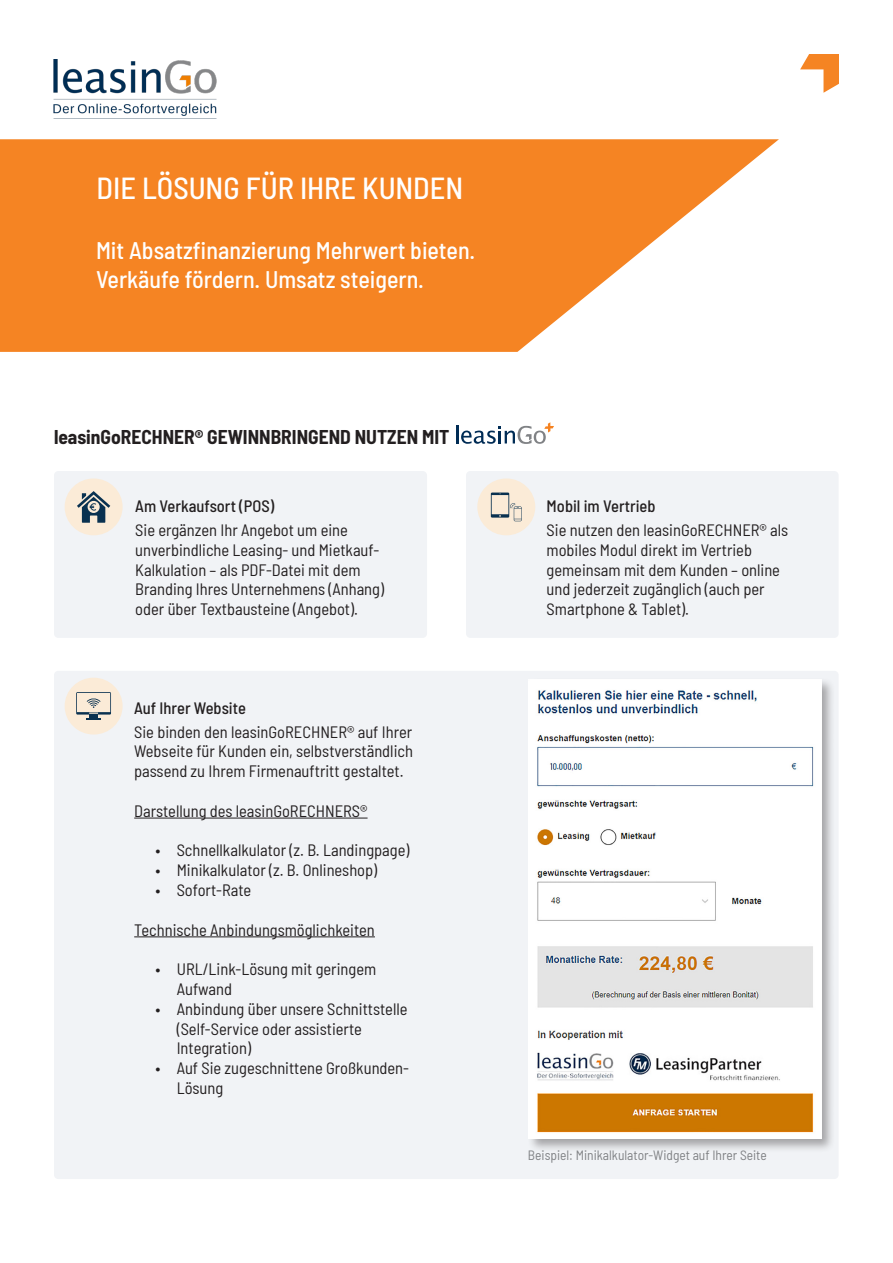
<style>
.page{position:relative;width:893px;height:1263px;background:#fff}
.page>*{position:absolute;margin:0;border:0;box-sizing:border-box;transform-origin:0 0}
.TITEL_Abschnitt{font:500 semi-condensed 30.45px "Barlow";color:#fff}
.UNTERTITEL_Abschnitt{font:500 semi-condensed 24px "Barlow";color:#fff}
.t1{font:700 semi-condensed 19.5px "Barlow";color:#231f20}
.t2{font:semi-condensed 16.5px/19.8px "Barlow";color:#231f20}
.t3{font:500 semi-condensed 16.5px "Barlow";color:#231f20}
.Cases_Zwischenübersc{font:semi-condensed 13.5px "Barlow";color:#808285}
</style>
<div class="page">
<img style="left:53px;top:59px;width:164px;height:60px">
<svg style="left:0;top:139px;width:779px;height:213px;background:#f69542"></svg>
<svg style="left:800px;top:54px;width:39px;height:39px"></svg>
<div style="left:54px;top:671px;width:785px;height:508px;background:#f1f3f6;border-radius:4px"></div>
<div style="left:466px;top:471px;width:373px;height:167px;background:#f1f3f6;border-radius:4px"></div>
<div style="left:54px;top:471px;width:373px;height:167px;background:#f1f3f6;border-radius:4px"></div>
<div style="left:65px;top:678px;width:58px;height:56px;background:#fbebd7;border-radius:50%"></div>
<svg style="left:76px;top:692px;width:35px;height:28px"></svg>
<div style="left:477px;top:478px;width:58px;height:57px;background:#fbebd7;border-radius:50%"></div>
<svg style="left:491px;top:492px;width:31px;height:29px"></svg>
<div style="left:65px;top:478px;width:58px;height:57px;background:#fbebd7;border-radius:50%"></div>
<svg style="left:77px;top:491px;width:33px;height:32px"></svg>
<hr style="left:134px;top:818px;width:234px;height:1px;background:#231f20">
<hr style="left:134px;top:936px;width:241px;height:1px;background:#231f20">
<div style="left:527px;top:677px;width:308px;height:476px;background:#231f20;opacity:.37"></div>
<img style="left:529px;top:680px;width:292px;height:459px">
<svg style="left:456px;top:422px;width:98px;height:22px"></svg>
<p class="TITEL_Abschnitt" style="left:97px;top:167px;width:368px">DIE LÖSUNG FÜR IHRE KUNDEN</p>
<p class="UNTERTITEL_Abschnitt" style="left:96px;top:233px;width:381px">Mit Absatzfinanzierung Mehrwert bieten.</p>
<p class="UNTERTITEL_Abschnitt" style="left:96px;top:262px;width:329px">Verkäufe fördern. Umsatz steigern.</p>
<p class="t1" style="left:54px;top:422px;width:397px">leasinGoRECHNER® GEWINNBRINGEND NUTZEN MIT</p>
<p class="t3" style="left:135px;top:494px;width:140px">Am Verkaufsort (POS)</p>
<p class="t2" style="left:135px;top:519px;width:214px">Sie ergänzen Ihr Angebot um eine</p>
<p class="t2" style="left:135px;top:539px;width:245px">unverbindliche Leasing- und Mietkauf-</p>
<p class="t2" style="left:135px;top:559px;width:227px">Kalkulation – als PDF-Datei mit dem</p>
<p class="t2" style="left:135px;top:578px;width:250px">Branding Ihres Unternehmens (Anhang)</p>
<p class="t2" style="left:135px;top:598px;width:224px">oder über Textbausteine (Angebot).</p>
<p class="t3" style="left:134px;top:696px;width:113px">Auf Ihrer Website</p>
<p class="t2" style="left:134px;top:720px;width:279px">Sie binden den leasinGoRECHNER® auf Ihrer</p>
<p class="t2" style="left:134px;top:740px;width:280px">Webseite für Kunden ein, selbstverständlich</p>
<p class="t2" style="left:134px;top:760px;width:271px">passend zu Ihrem Firmenauftritt gestaltet.</p>
<p class="t2" style="left:134px;top:800px;width:235px">Darstellung des leasinGoRECHNERS®</p>
<p class="t2" style="left:155px;top:839px;width:255px">• Schnellkalkulator (z. B. Landingpage)</p>
<p class="t2" style="left:155px;top:859px;width:223px">• Minikalkulator (z. B. Onlineshop)</p>
<p class="t2" style="left:155px;top:879px;width:97px">• Sofort-Rate</p>
<p class="t2" style="left:134px;top:918px;width:242px">Technische Anbindungsmöglichkeiten</p>
<p class="t2" style="left:177px;top:958px;width:201px;text-indent:-21px">• URL/Link-Lösung mit geringem<br>Aufwand</p>
<p class="t2" style="left:177px;top:998px;width:232px;text-indent:-21px">• Anbindung über unsere Schnittstelle (Self-Service oder assistierte</p>
<p class="t2" style="left:177px;top:1037px;width:76px">Integration)</p>
<p class="t2" style="left:177px;top:1057px;width:234px;text-indent:-21px">• Auf Sie zugeschnittene Großkunden-<br>Lösung</p>
<p class="t3" style="left:547px;top:494px;width:110px">Mobil im Vertrieb</p>
<p class="t2" style="left:547px;top:519px;width:243px">Sie nutzen den leasinGoRECHNER® als</p>
<p class="t2" style="left:547px;top:539px;width:207px">mobiles Modul direkt im Vertrieb</p>
<p class="t2" style="left:547px;top:559px;width:235px">gemeinsam mit dem Kunden – online</p>
<p class="t2" style="left:547px;top:578px;width:219px">und jederzeit zugänglich (auch per</p>
<p class="t2" style="left:547px;top:598px;width:144px">Smartphone &amp; Tablet).</p>
<p class="Cases_Zwischenübersc" style="left:528px;top:1146px;width:240px">Beispiel: Minikalkulator-Widget auf Ihrer Seite</p>
</div>
